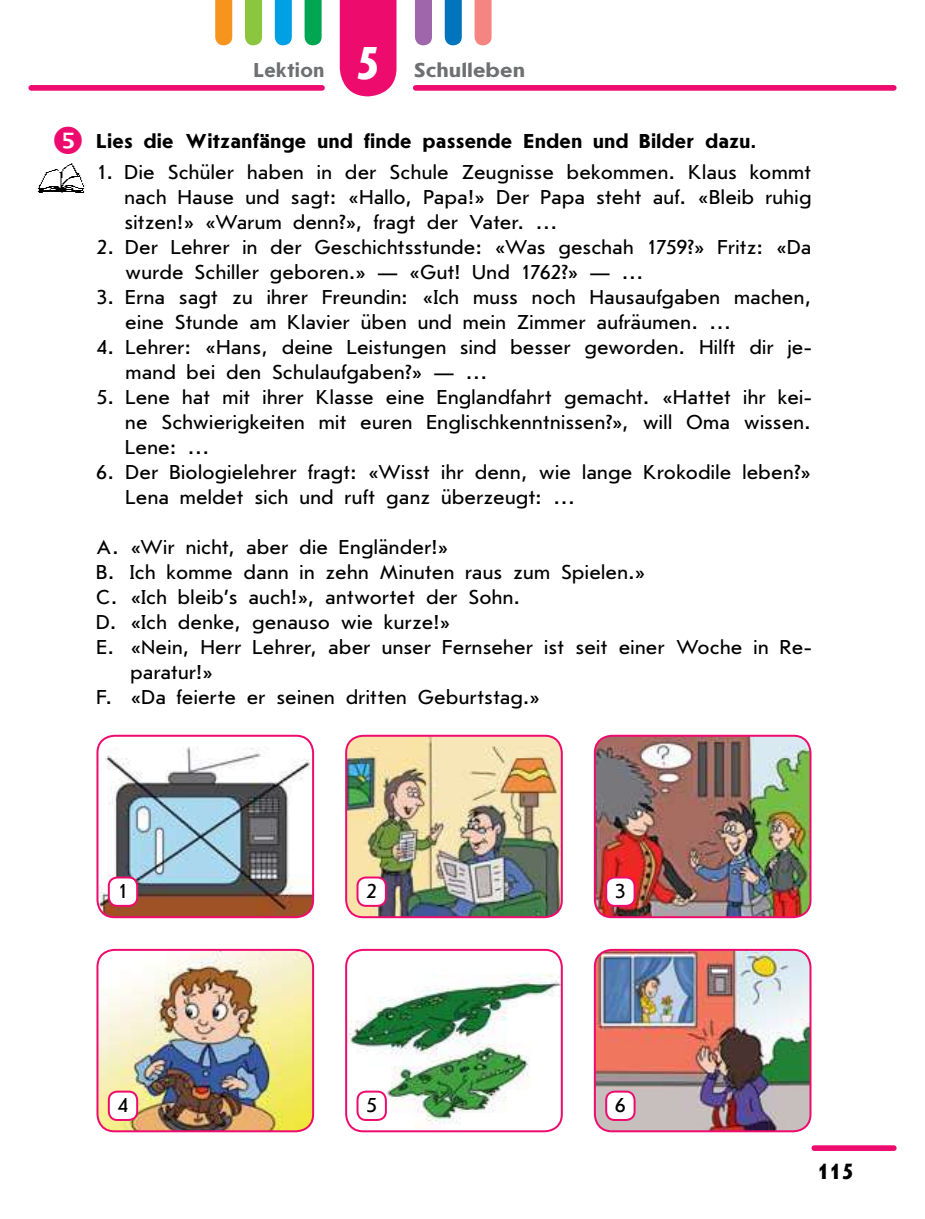
<style>
.page{position:relative;width:925px;height:1219px;background:#fff}
.page>*{position:absolute;margin:0;border:0;box-sizing:border-box;transform-origin:0 0}
.t1{font:700 48px "Journal Sans OTF";color:#fff}
.t2{font:700 23px "Journal Sans OTF";color:#000}
.t3{font:21px/25px "Journal Sans OTF";letter-spacing:.005em;color:#000}
.t4{font:700 21px "Journal Sans OTF";letter-spacing:.03em;color:#000}
.t5{font:700 21px "Journal Sans OTF";letter-spacing:.02em;color:#6d6f71;scale:1.1 1}
.t6{font:700 21px "Journal Sans OTF";letter-spacing:.02em;color:#6d6f71}
</style>
<div class="page">
<img style="left:99px;top:736px;width:214px;height:181px">
<div style="left:96px;top:735px;width:218px;height:183px;border:2px solid #ed0c6e;border-radius:17px"></div>
<div style="left:109px;top:877px;width:28px;height:29px;background:#fff;border-radius:9px"></div>
<div style="left:108px;top:876px;width:30px;height:31px;border:2px solid #ed0c6e;border-radius:9px"></div>
<img style="left:346px;top:736px;width:215px;height:181px">
<div style="left:345px;top:735px;width:217px;height:183px;border:2px solid #ed0c6e;border-radius:17px"></div>
<div style="left:357px;top:877px;width:29px;height:29px;background:#fff;border-radius:9px"></div>
<div style="left:356px;top:876px;width:31px;height:31px;border:2px solid #ed0c6e;border-radius:9px"></div>
<img style="left:596px;top:736px;width:214px;height:181px">
<div style="left:593px;top:735px;width:218px;height:183px;border:2px solid #ed0c6e;border-radius:17px"></div>
<div style="left:606px;top:877px;width:28px;height:29px;background:#fff;border-radius:9px"></div>
<div style="left:605px;top:876px;width:30px;height:31px;border:2px solid #ed0c6e;border-radius:9px"></div>
<img style="left:99px;top:950px;width:214px;height:181px">
<div style="left:96px;top:949px;width:218px;height:183px;border:2px solid #ed0c6e;border-radius:17px"></div>
<div style="left:109px;top:1092px;width:28px;height:28px;background:#fff;border-radius:9px"></div>
<div style="left:108px;top:1091px;width:30px;height:30px;border:2px solid #ed0c6e;border-radius:9px"></div>
<img style="left:346px;top:952px;width:215px;height:177px">
<div style="left:345px;top:949px;width:217px;height:183px;border:2px solid #ed0c6e;border-radius:17px"></div>
<div style="left:357px;top:1092px;width:29px;height:28px;background:#fff;border-radius:9px"></div>
<div style="left:356px;top:1091px;width:31px;height:30px;border:2px solid #ed0c6e;border-radius:9px"></div>
<img style="left:596px;top:950px;width:214px;height:181px">
<div style="left:593px;top:949px;width:218px;height:183px;border:2px solid #ed0c6e;border-radius:17px"></div>
<div style="left:606px;top:1092px;width:28px;height:28px;background:#fff;border-radius:9px"></div>
<div style="left:605px;top:1091px;width:30px;height:30px;border:2px solid #ed0c6e;border-radius:9px"></div>
<img style="left:37px;top:163px;width:48px;height:30px">
<svg style="left:339px;top:0;width:57px;height:96px;background:#ee1c77"></svg>
<svg style="left:415px;top:0;width:17px;height:45px"></svg>
<svg style="left:444px;top:0;width:17px;height:45px"></svg>
<svg style="left:474px;top:0;width:17px;height:45px"></svg>
<svg style="left:215px;top:0;width:17px;height:45px"></svg>
<svg style="left:245px;top:0;width:17px;height:45px"></svg>
<svg style="left:275px;top:0;width:17px;height:45px"></svg>
<svg style="left:304px;top:0;width:17px;height:45px"></svg>
<div style="left:811px;top:1145px;width:85px;height:6px;background:#ed0c6e;border-radius:3px"></div>
<div style="left:31px;top:85px;width:291px;height:6px;background:#ed0c6e"></div>
<div style="left:415px;top:85px;width:478px;height:6px;background:#ed0c6e"></div>
<p class="t6" style="left:254px;top:57px;width:72px">Lektion</p>
<h1 class="t1" style="left:354px;top:34px;width:27px">5</h1>
<p class="t5" style="left:413px;top:57px;width:103px">Schulleben</p>
<p class="t4" style="left:96px;top:129px;width:661px">Lies die Witzanfänge und finde passende Enden und Bilder dazu.</p>
<p class="t3" style="left:124px;top:159px;width:688px;text-align:justify;text-indent:-28px">1. Die Schüler haben in der Schule Zeugnisse bekommen. Klaus kommt nach Hause und sagt: «Hallo, Papa!» Der Papa steht auf. «Bleib ruhig sitzen!» «Warum denn?», fragt der Vater. …</p>
<p class="t3" style="left:125px;top:234px;width:687px;text-indent:-29px">2. Der Lehrer in der Geschichtsstunde: «Was geschah 1759?» Fritz: «Da wurde Schiller geboren.» — «Gut! Und 1762?» — …</p>
<p class="t3" style="left:125px;top:284px;width:687px;text-indent:-29px">3. Erna sagt zu ihrer Freundin: «Ich muss noch Hausaufgaben machen, eine Stunde am Klavier üben und mein Zimmer aufräumen. …</p>
<p class="t3" style="left:125px;top:334px;width:687px;text-indent:-29px">4. Lehrer: «Hans, deine Leistungen sind besser geworden. Hilft dir je&shy;mand bei den Schulaufgaben?» — …</p>
<p class="t3" style="left:125px;top:384px;width:687px;text-align:justify;text-indent:-29px">5. Lene hat mit ihrer Klasse eine Englandfahrt gemacht. «Hattet ihr kei&shy;ne Schwierigkeiten mit euren Englischkenntnissen?», will Oma wissen.<br>Lene: …</p>
<p class="t3" style="left:125px;top:459px;width:687px;text-indent:-29px">6. Der Biologielehrer fragt: «Wisst ihr denn, wie lange Krokodile leben?»<br>Lena meldet sich und ruft ganz überzeugt: …</p>
<p class="t3" style="left:96px;top:534px;width:353px">A. «Wir nicht, aber die Engländer!»</p>
<p class="t3" style="left:96px;top:559px;width:550px">B. Ich komme dann in zehn Minuten raus zum Spielen.»</p>
<p class="t3" style="left:96px;top:584px;width:425px">C. «Ich bleib’s auch!», antwortet der Sohn.</p>
<p class="t3" style="left:96px;top:609px;width:356px">D. «Ich denke, genauso wie kurze!»</p>
<p class="t3" style="left:96px;top:634px;width:716px">E. «Nein, Herr Lehrer, aber unser Fernseher ist seit einer Woche in Re-</p>
<p class="t3" style="left:130px;top:659px;width:84px">paratur!»</p>
<p class="t3" style="left:96px;top:684px;width:445px">F. «Da feierte er seinen dritten Geburtstag.»</p>
<p class="t3" style="left:117px;top:878px;width:13px">1</p>
<p class="t3" style="left:366px;top:878px;width:13px">2</p>
<p class="t3" style="left:614px;top:878px;width:13px">3</p>
<p class="t3" style="left:117px;top:1092px;width:13px">4</p>
<p class="t3" style="left:366px;top:1092px;width:13px">5</p>
<p class="t3" style="left:614px;top:1092px;width:13px">6</p>
<p class="t2" style="left:816px;top:1157px;width:38px">115</p>
</div>
